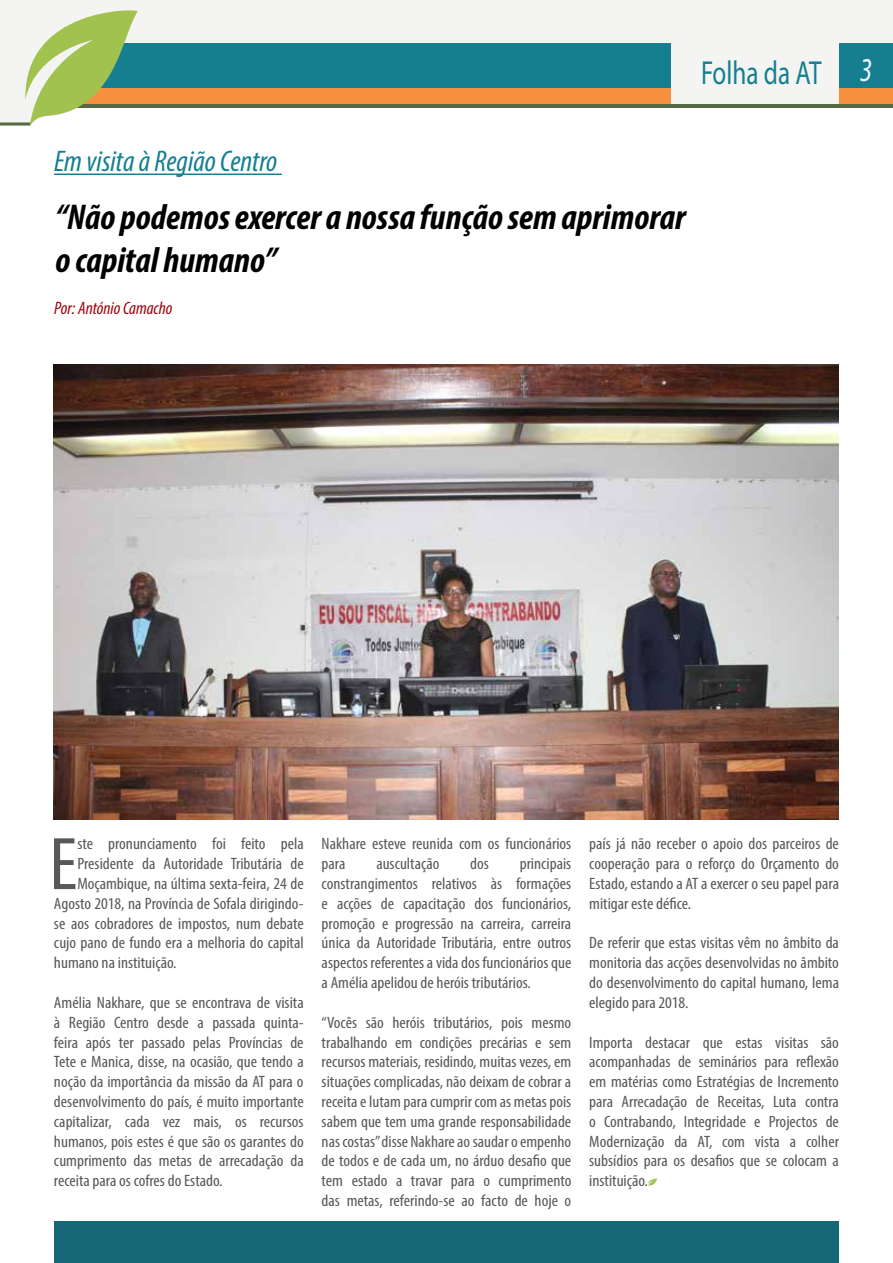
<style>
.page{position:relative;width:893px;height:1263px;background:#fff}
.page>*{position:absolute;margin:0;border:0;box-sizing:border-box;transform-origin:0 0}
.t1{font:condensed 75.3px "Myriad Pro";color:#58595b;scale:1.06 1}
.t2{font:italic 700 condensed 36px/43.2px "Myriad Pro";color:#000}
.t3{font:33.3px "Myriad Pro";color:#157e91;scale:.75 1}
.t4{font:italic condensed 30px "Myriad Pro";color:#157e91}
.t5{font:italic condensed 18px "Myriad Pro";color:#9f0009}
.t6{font:condensed 16.5px/19.8px "Myriad Pro";color:#58595b;text-align:justify;scale:1.06 1}
.s1{font-style:italic;color:#f0f9fd}
</style>
<div class="page">
<div style="left:0;top:0;width:893px;height:108px;background:#f4f4f3"></div>
<div style="left:54px;top:1221px;width:785px;height:42px;background:#176876"></div>
<div style="left:99px;top:44px;width:572px;height:44px;background:#157e91"></div>
<div style="left:839px;top:44px;width:54px;height:44px;background:#157e91"></div>
<div style="left:77px;top:88px;width:594px;height:16px;background:#f6903e"></div>
<div style="left:839px;top:88px;width:54px;height:16px;background:#f6903e"></div>
<hr style="left:67px;top:104px;width:826px;height:3px;background:#546a44">
<svg style="left:0;top:8px;width:138px;height:118px"></svg>
<svg style="left:648px;top:1178px;width:9px;height:8px"></svg>
<hr style="left:54px;top:174px;width:228px;height:1px;background:#157e91">
<img style="left:54px;top:364px;width:785px;height:455px">
<h3 class="t3" style="left:701px;top:53px;width:230px">Folha da AT <span class="s1">3</span></h3>
<h3 class="t4" style="left:54px;top:143px;width:225px">Em visita à Região Centro</h3>
<h2 class="t2" style="left:55px;top:194px;width:632px">“Não podemos exercer a nossa função sem aprimorar o capital humano”</h2>
<p class="t5" style="left:54px;top:297px;width:120px">Por: António Camacho</p>
<h1 class="t1" style="left:49px;top:819px;width:28px">E</h1>
<p class="t6" style="left:77px;top:834px;width:215px">ste pronunciamento foi feito pela</p>
<p class="t6" style="left:77px;top:854px;width:215px">Presidente da Autoridade Tributária de</p>
<p class="t6" style="left:77px;top:873px;width:215px">Moçambique, na última sexta-feira, 24 de</p>
<p class="t6" style="left:54px;top:893px;width:237px">Agosto 2018, na Província de Sofala dirigindo-</p>
<p class="t6" style="left:54px;top:913px;width:237px">se aos cobradores de impostos, num debate</p>
<p class="t6" style="left:54px;top:933px;width:237px">cujo pano de fundo era a melhoria do capital</p>
<p class="t6" style="left:54px;top:953px;width:117px">humano na instituição.</p>
<p class="t6" style="left:54px;top:992px;width:237px">Amélia Nakhare, que se encontrava de visita à Região Centro desde a passada quinta&shy;feira após ter passado pelas Províncias de Tete e Manica, disse, na ocasião, que tendo a noção da importância da missão da AT para o desenvolvimento do país, é muito importante capitalizar, cada vez mais, os recursos humanos, pois estes é que são os garantes do cumprimento das metas de arrecadação da receita para os cofres do Estado.</p>
<p class="t6" style="left:322px;top:834px;width:237px">Nakhare esteve reunida com os funcionários para</p>
<p class="t6" style="left:376px;top:854px;width:61px">auscultação</p>
<p class="t6" style="left:470px;top:854px;width:19px">dos</p>
<p class="t6" style="left:322px;top:854px;width:237px;text-indent:198px">principais constrangimentos relativos às formações e acções de capacitação dos funcionários, promoção e progressão na carreira, carreira única da Autoridade Tributária, entre outros aspectos referentes a vida dos funcionários que a Amélia apelidou de heróis tributários.</p>
<p class="t6" style="left:322px;top:1012px;width:237px">“Vocês são heróis tributários, pois mesmo trabalhando em condições precárias e sem recursos materiais, residindo, muitas vezes, em situações complicadas, não deixam de cobrar a receita e lutam para cumprir com as metas pois sabem que tem uma grande responsabilidade nas costas” disse Nakhare ao saudar o empenho de todos e de cada um, no árduo desafio que tem estado a travar para o cumprimento das metas, referindo-se ao facto de hoje o</p>
<p class="t6" style="left:589px;top:834px;width:237px">país já não receber o apoio dos parceiros de cooperação para o reforço do Orçamento do Estado, estando a AT a exercer o seu papel para mitigar este défice.</p>
<p class="t6" style="left:589px;top:933px;width:237px">De referir que estas visitas vêm no âmbito da monitoria das acções desenvolvidas no âmbito do desenvolvimento do capital humano, lema elegido para 2018.</p>
<p class="t6" style="left:589px;top:1032px;width:237px">Importa destacar que estas visitas são acompanhadas de seminários para reflexão em matérias como Estratégias de Incremento para Arrecadação de Receitas, Luta contra o Contrabando, Integridade e Projectos de Modernização da AT, com vista a colher subsídios para os desafios que se colocam a instituição.</p>
</div>
